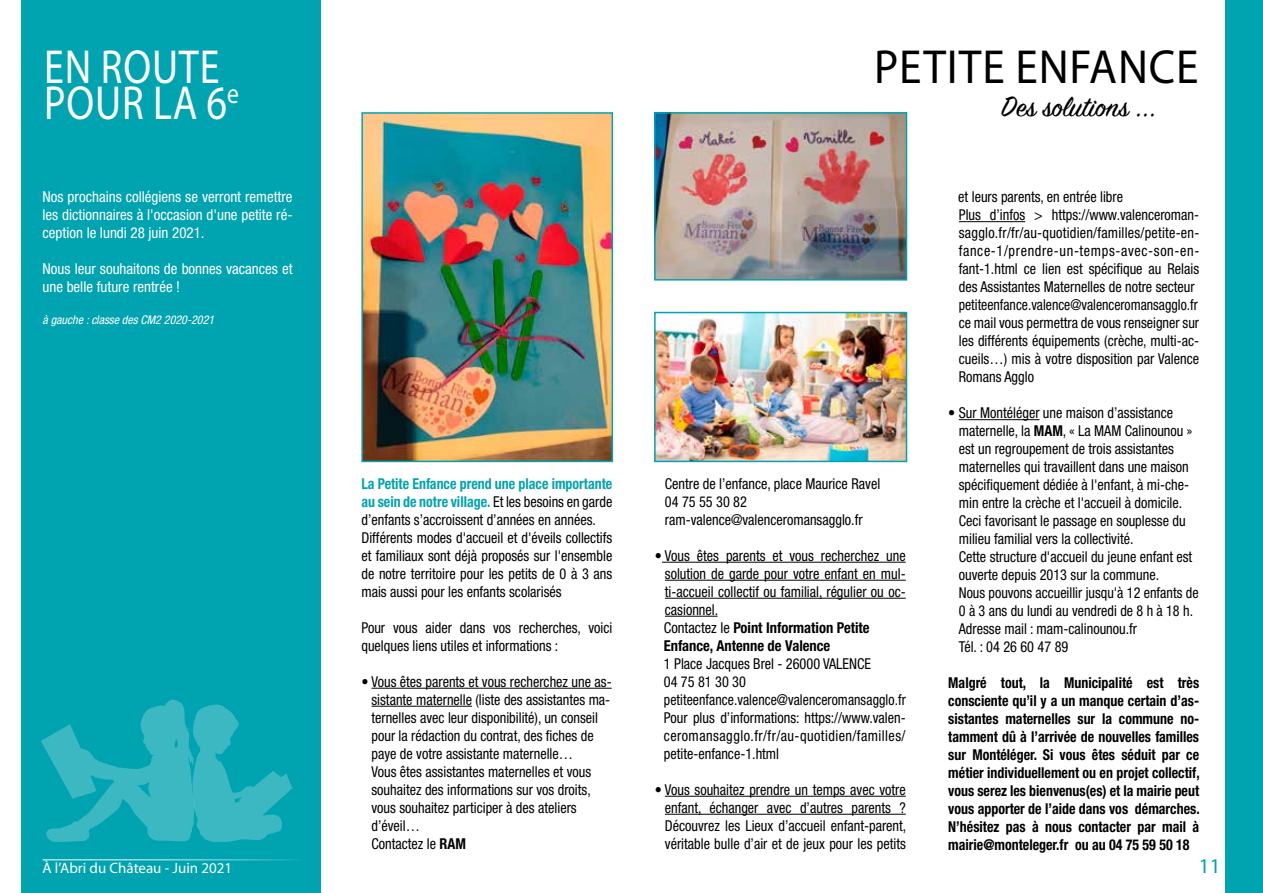
<style>
.page{position:relative;width:1263px;height:893px;background:#fff}
.page>*{position:absolute;margin:0;border:0;box-sizing:border-box;transform-origin:0 0}
.t1{font:48px/36px "Myriad Pro";letter-spacing:.02em;color:#fff;scale:.84 1}
.t2{font:48px "Myriad Pro";letter-spacing:.02em;color:#000;scale:.95 1}
.t3{font:31.5px "Sign Painter House Script";color:#000}
.t4{font:21px "Myriad Pro";color:#00a3b0}
.t5{font:condensed 15px/18px "Helvetica Neue LT Std";color:#000;scale:.95 1}
.t6{font:700 condensed 15px/18px "Helvetica Neue LT Std";color:#000;text-align:justify;scale:.93 1}
.t7{font:condensed 15px/18px "Helvetica Neue LT Std";color:#fff;text-align:justify}
.t8{font:15px "Myriad Pro";color:#fff}
.t9{font:italic condensed 12px "Helvetica Neue LT Std";color:#fff}
.s1{font-weight:700;color:#00a3b0}
.s2{font-weight:700}
</style>
<div class="page">
<div style="left:1225px;top:0;width:38px;height:893px;background:#00a3b0"></div>
<div style="left:21px;top:0;width:300px;height:893px;background:#00a3b0"></div>
<hr style="left:43px;top:860px;width:261px;height:1px;background:#fff">
<hr style="left:371px;top:688px;width:241px;height:1px;background:#000">
<hr style="left:371px;top:706px;width:101px;height:1px;background:#000">
<hr style="left:662px;top:562px;width:244px;height:1px;background:#000">
<hr style="left:665px;top:580px;width:241px;height:1px;background:#000">
<hr style="left:665px;top:598px;width:241px;height:1px;background:#000">
<hr style="left:665px;top:616px;width:53px;height:1px;background:#000">
<hr style="left:665px;top:796px;width:241px;height:1px;background:#000">
<hr style="left:665px;top:814px;width:241px;height:1px;background:#000">
<hr style="left:959px;top:221px;width:66px;height:1px;background:#000">
<hr style="left:959px;top:419px;width:80px;height:1px;background:#000">
<img style="left:657px;top:115px;width:247px;height:163px">
<div style="left:654px;top:112px;width:253px;height:169px;border:2px solid #00a3b0"></div>
<svg style="left:41px;top:699px;width:252px;height:143px"></svg>
<img style="left:364px;top:115px;width:246px;height:344px">
<div style="left:361px;top:112px;width:252px;height:350px;border:2px solid #00a3b0"></div>
<img style="left:657px;top:315px;width:247px;height:144px">
<div style="left:654px;top:312px;width:253px;height:150px;border:2px solid #00a3b0"></div>
<h1 class="t1" style="left:44px;top:48px;width:233px">EN ROUTE<br>POUR LA 6<sup>e</sup></h1>
<p class="t7" style="left:43px;top:187px;width:252px">Nos prochains collégiens se verront remettre les dictionnaires à l'occasion d'une petite ré&shy;ception le lundi 28 juin 2021.</p>
<p class="t7" style="left:43px;top:259px;width:252px">Nous leur souhaitons de bonnes vacances et une belle future rentrée !</p>
<p class="t9" style="left:43px;top:313px;width:173px">à gauche : classe des CM2 2020-2021</p>
<p class="t5" style="left:361px;top:474px;width:266px"><span class="s1">La Petite Enfance prend une place importante au sein de notre village.</span> Et les besoins en garde d’enfants s’accroissent d’années en années.<br>Différents modes d'accueil et d'éveils collectifs et familiaux sont déjà proposés sur l'ensemble de notre territoire pour les petits de 0 à 3 ans mais aussi pour les enfants scolarisés</p>
<p class="t5" style="left:361px;top:618px;width:266px">Pour vous aider dans vos recherches, voici quelques liens utiles et informations :</p>
<p class="t5" style="left:371px;top:672px;width:254px;text-indent:-10px">• Vous êtes parents et vous recherchez une as&shy;sistante maternelle (liste des assistantes ma&shy;ternelles avec leur disponibilité), un conseil pour la rédaction du contrat, des fiches de paye de votre assistante maternelle…<br>Vous êtes assistantes maternelles et vous souhaitez des informations sur vos droits, vous souhaitez participer à des ateliers d’éveil…<br>Contactez le <span class="s2">RAM</span></p>
<h1 class="t2" style="left:874px;top:37px;width:343px">PETITE ENFANCE</h1>
<p class="t5" style="left:665px;top:474px;width:228px">Centre de l’enfance, place Maurice Ravel<br>04 75 55 30 82 ram-valence@valenceromansagglo.fr</p>
<p class="t5" style="left:664px;top:546px;width:256px;text-indent:-9px">• Vous êtes parents et vous recherchez une solution de garde pour votre enfant en mul&shy;ti-accueil collectif ou familial, régulier ou oc&shy;casionnel.<br>Contactez le <span class="s2">Point Information Petite Enfance, Antenne de Valence</span></p>
<p class="t5" style="left:664px;top:654px;width:256px">1 Place Jacques Brel - 26000 VALENCE<br>04 75 81 30 30 petiteenfance.valence@valenceromansagglo.fr Pour plus d’informations: https://www.valen&shy;ceromansagglo.fr/fr/au-quotidien/familles/ petite-enfance-1.html</p>
<p class="t5" style="left:665px;top:780px;width:256px;text-align:justify;text-indent:-10px">• Vous souhaitez prendre un temps avec votre enfant, échanger avec d’autres parents ?<br>Découvrez les Lieux d’accueil enfant-parent, véritable bulle d’air et de jeux pour les petits</p>
<h2 class="t3" style="left:1001px;top:87px;width:157px">Des solutions ...</h2>
<p class="t5" style="left:958px;top:188px;width:255px">et leurs parents, en entrée libre<br>Plus d’infos &gt; https://www.valenceroman&shy;sagglo.fr/fr/au-quotidien/familles/petite-en&shy;fance-1/prendre-un-temps-avec-son-en&shy;fant-1.html ce lien est spécifique au Relais des Assistantes Maternelles de notre secteur petiteenfance.valence@valenceromansagglo.fr ce mail vous permettra de vous renseigner sur les différents équipements (crèche, multi-ac&shy;cueils…) mis à votre disposition par Valence Romans Agglo</p>
<p class="t5" style="left:959px;top:404px;width:254px;text-indent:-11px">• Sur Montéléger une maison d’assistance maternelle, la <span class="s2">MAM</span>, « La MAM Calinounou » est un regroupement de trois assistantes maternelles qui travaillent dans une maison spécifiquement dédiée à l'enfant, à mi-che&shy;min entre la crèche et l'accueil à domicile.<br>Ceci favorisant le passage en souplesse du milieu familial vers la collectivité.<br>Cette structure d'accueil du jeune enfant est ouverte depuis 2013 sur la commune.<br>Nous pouvons accueillir jusqu'à 12 enfants de 0 à 3 ans du lundi au vendredi de 8 h à 18 h.<br>Adresse mail : mam-calinounou.fr<br>Tél. : 04 26 60 47 89</p>
<p class="t6" style="left:948px;top:674px;width:272px">Malgré tout, la Municipalité est très consciente qu’il y a un manque certain d’as&shy;sistantes maternelles sur la commune no&shy;tamment dû à l’arrivée de nouvelles familles sur Montéléger. Si vous êtes séduit par ce métier individuellement ou en projet collectif, vous serez les bienvenus(es) et la mairie peut vous apporter de l’aide dans vos démarches.<br>N’hésitez pas à nous contacter par mail à mairie@monteleger.fr ou au 04 75 59 50 18</p>
<p class="t8" style="left:43px;top:859px;width:191px">À l’Abri du Château - Juin 2021</p>
<h3 class="t4" style="left:1199px;top:853px;width:23px">11</h3>
</div>
